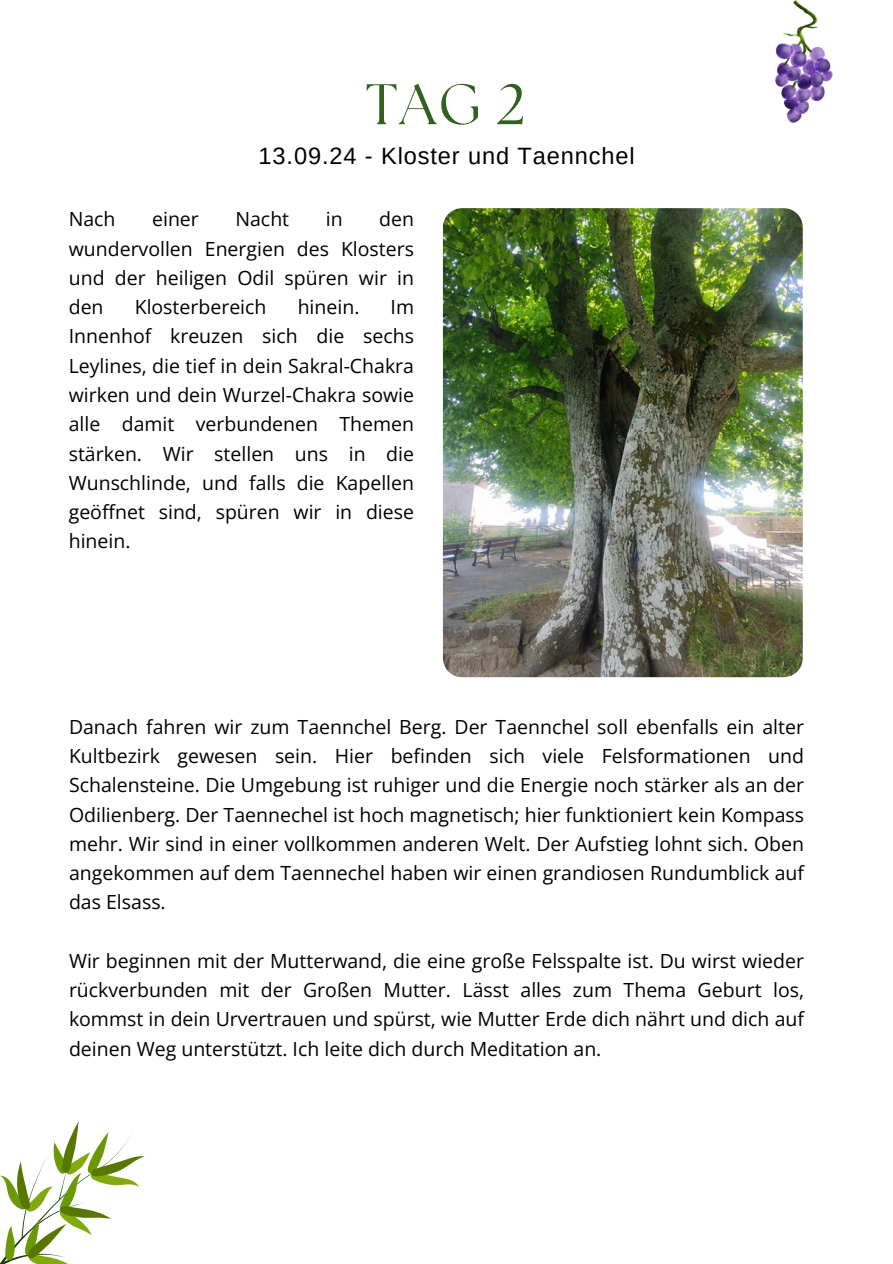
<style>
.page{position:relative;width:893px;height:1264px;background:#fff}
.page>*{position:absolute;margin:0;border:0;box-sizing:border-box;transform-origin:0 0}
.t1{font:57px "The Seasons";color:#32601e}
.t2{font:23.55px "Arimo";letter-spacing:.035em;color:#000}
.t3{font:19.5px/29.2px "Open Sans";color:#000;text-align:justify}
</style>
<div class="page">
<svg style="left:0;top:1121px;width:145px;height:142px"></svg>
<img style="left:443px;top:208px;width:359px;height:469px">
<img style="left:775px;top:0;width:57px;height:123px">
<h1 class="t1" style="left:365px;top:79px;width:161px">TAG 2</h1>
<p class="t2" style="left:258px;top:143px;width:377px">13.09.24 - Kloster und Taennchel</p>
<p class="t3" style="left:69px;top:204px;width:347px;text-indent:310px">den wundervollen Energien des Klosters und der heiligen Odil spüren wir in den</p>
<p class="t3" style="left:69px;top:204px;width:48px">Nach</p>
<p class="t3" style="left:152px;top:204px;width:48px">einer</p>
<p class="t3" style="left:235px;top:204px;width:55px">Nacht</p>
<p class="t3" style="left:326px;top:204px;width:18px">in</p>
<p class="t3" style="left:135px;top:292px;width:133px">Klosterbereich</p>
<p class="t3" style="left:297px;top:292px;width:63px">hinein.</p>
<p class="t3" style="left:69px;top:292px;width:347px;text-indent:322px">Im Innenhof kreuzen sich die sechs Leylines, die tief in dein Sakral-Chakra wirken und dein Wurzel-Chakra sowie alle damit verbundenen Themen stärken. Wir stellen uns in die Wunschlinde, und falls die Kapellen geöffnet sind, spüren wir in diese hinein.</p>
<h2 class="t3" style="left:69px;top:711px;width:736px">Danach fahren wir zum Taennchel Berg. Der Taennchel soll ebenfalls ein alter Kultbezirk gewesen sein. Hier befinden sich viele Felsformationen und Schalensteine. Die Umgebung ist ruhiger und die Energie noch stärker als an der Odilienberg. Der Taennechel ist hoch magnetisch; hier funktioniert kein Kompass mehr. Wir sind in einer vollkommen anderen Welt. Der Aufstieg lohnt sich. Oben angekommen auf dem Taennechel haben wir einen grandiosen Rundumblick auf das Elsass.</h2>
<p class="t3" style="left:69px;top:945px;width:736px">Wir beginnen mit der Mutterwand, die eine große Felsspalte ist. Du wirst wieder rückverbunden mit der Großen Mutter. Lässt alles zum Thema Geburt los, kommst in dein Urvertrauen und spürst, wie Mutter Erde dich nährt und dich auf deinen Weg unterstützt. Ich leite dich durch Meditation an.</p>
</div>
